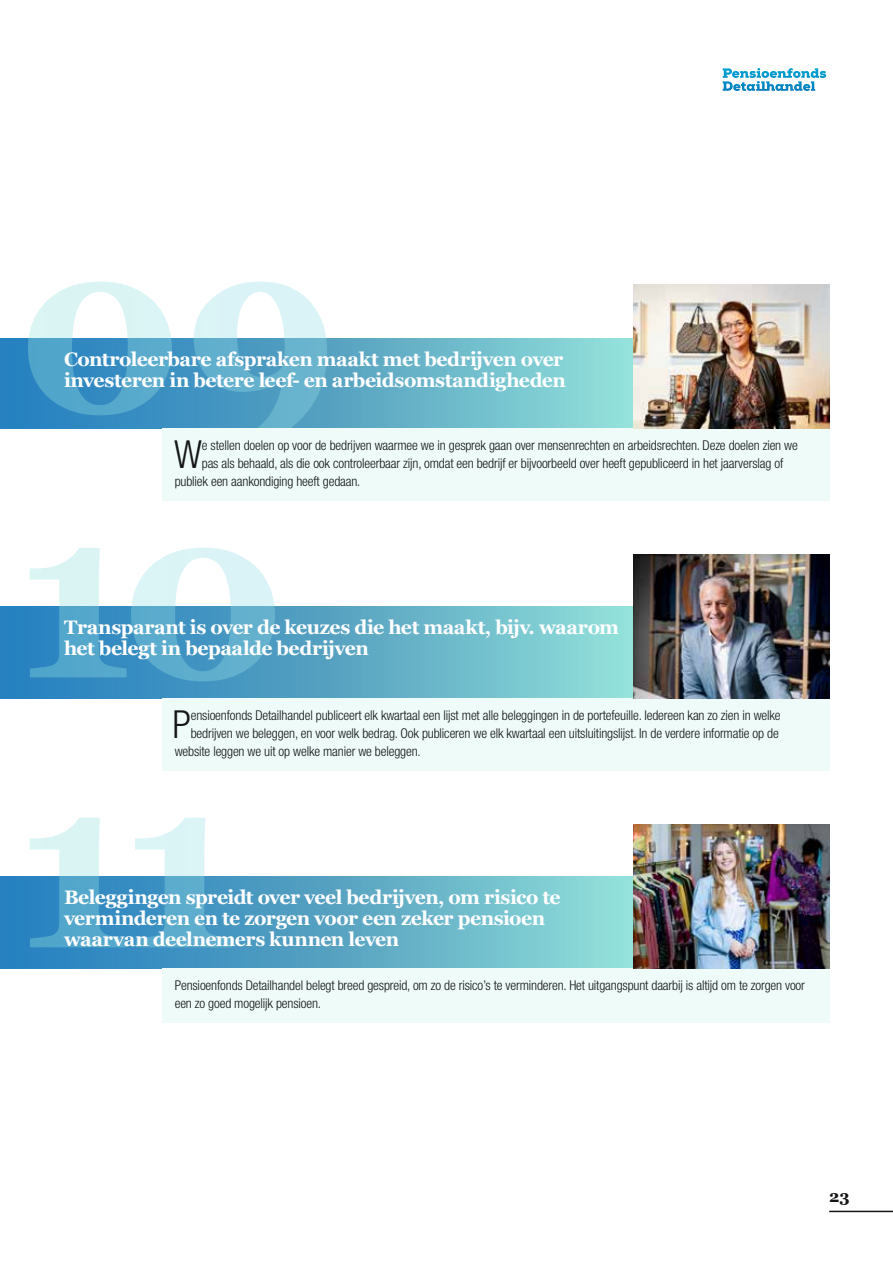
<style>
.page{position:relative;width:893px;height:1263px;background:#fff}
.page>*{position:absolute;margin:0;border:0;box-sizing:border-box;transform-origin:0 0}
.t1{font:700 239.7px/267.9px "Georgia";color:#fff}
.t2{font:300 condensed 38.7px "Helvetica Neue LT Std";color:#151616}
.t3{font:700 19.5px/21px "Georgia";letter-spacing:-.025em;color:#fff}
.t4{font:700 16.5px "Georgia";color:#151616}
.t5{font:300 condensed 13.5px/18px "Helvetica Neue LT Std";letter-spacing:-.01em;color:#151616}
</style>
<div class="page">
<hr style="left:829px;top:1211px;width:64px;height:1px;background:#151616">
<div style="left:0;top:338px;width:634px;height:90px;background:linear-gradient(to right,#1f77ba,#8fd8d4)"></div>
<div style="left:0;top:607px;width:634px;height:91px;background:linear-gradient(to right,#1f77ba,#8fd8d4)"></div>
<div style="left:0;top:877px;width:634px;height:91px;background:linear-gradient(to right,#1f77ba,#8fd8d4)"></div>
<div style="left:162px;top:968px;width:667px;height:54px;background:#eefbf9"></div>
<div style="left:162px;top:428px;width:667px;height:72px;background:#eefbf9"></div>
<div style="left:162px;top:698px;width:667px;height:72px;background:#eefbf9"></div>
<img style="left:633px;top:284px;width:196px;height:144px">
<img style="left:633px;top:554px;width:196px;height:144px">
<img style="left:633px;top:824px;width:196px;height:144px">
<svg style="left:723px;top:68px;width:103px;height:23px"></svg>
<h1 class="t1" style="left:16px;top:182px;width:325px">09<br>10<br>11</h1>
<h3 class="t3" style="left:64px;top:347px;width:503px">Controleerbare afspraken maakt met bedrijven over investeren in betere leef- en arbeidsomstandigheden</h3>
<h2 class="t2" style="left:174px;top:432px;width:29px">W</h2>
<p class="t5" style="left:202px;top:436px;width:597px">e stellen doelen op voor de bedrijven waarmee we in gesprek gaan over mensenrechten en arbeidsrechten. Deze doelen zien we</p>
<p class="t5" style="left:202px;top:454px;width:583px">pas als behaald, als die ook controleerbaar zijn, omdat een bedrijf er bijvoorbeeld over heeft gepubliceerd in het jaarverslag of</p>
<p class="t5" style="left:175px;top:472px;width:187px">publiek een aankondiging heeft gedaan.</p>
<h3 class="t3" style="left:64px;top:616px;width:557px">Transparant is over de keuzes die het maakt, bijv. waarom het belegt in bepaalde bedrijven</h3>
<h2 class="t2" style="left:173px;top:702px;width:20px">P</h2>
<p class="t5" style="left:191px;top:706px;width:591px">ensioenfonds Detailhandel publiceert elk kwartaal een lijst met alle beleggingen in de portefeuille. Iedereen kan zo zien in welke</p>
<p class="t5" style="left:191px;top:724px;width:589px">bedrijven we beleggen, en voor welk bedrag. Ook publiceren we elk kwartaal een uitsluitingslijst. In de verdere informatie op de</p>
<p class="t5" style="left:175px;top:742px;width:248px">website leggen we uit op welke manier we beleggen.</p>
<h3 class="t3" style="left:64px;top:886px;width:498px">Beleggingen spreidt over veel bedrijven, om risico te verminderen en te zorgen voor een zeker pensioen waarvan deelnemers kunnen leven</h3>
<p class="t5" style="left:175px;top:976px;width:632px">Pensioenfonds Detailhandel belegt breed gespreid, om zo de risico’s te verminderen. Het uitgangspunt daarbij is altijd om te zorgen voor een zo goed mogelijk pensioen.</p>
<p class="t4" style="left:829px;top:1184px;width:22px">23</p>
</div>
